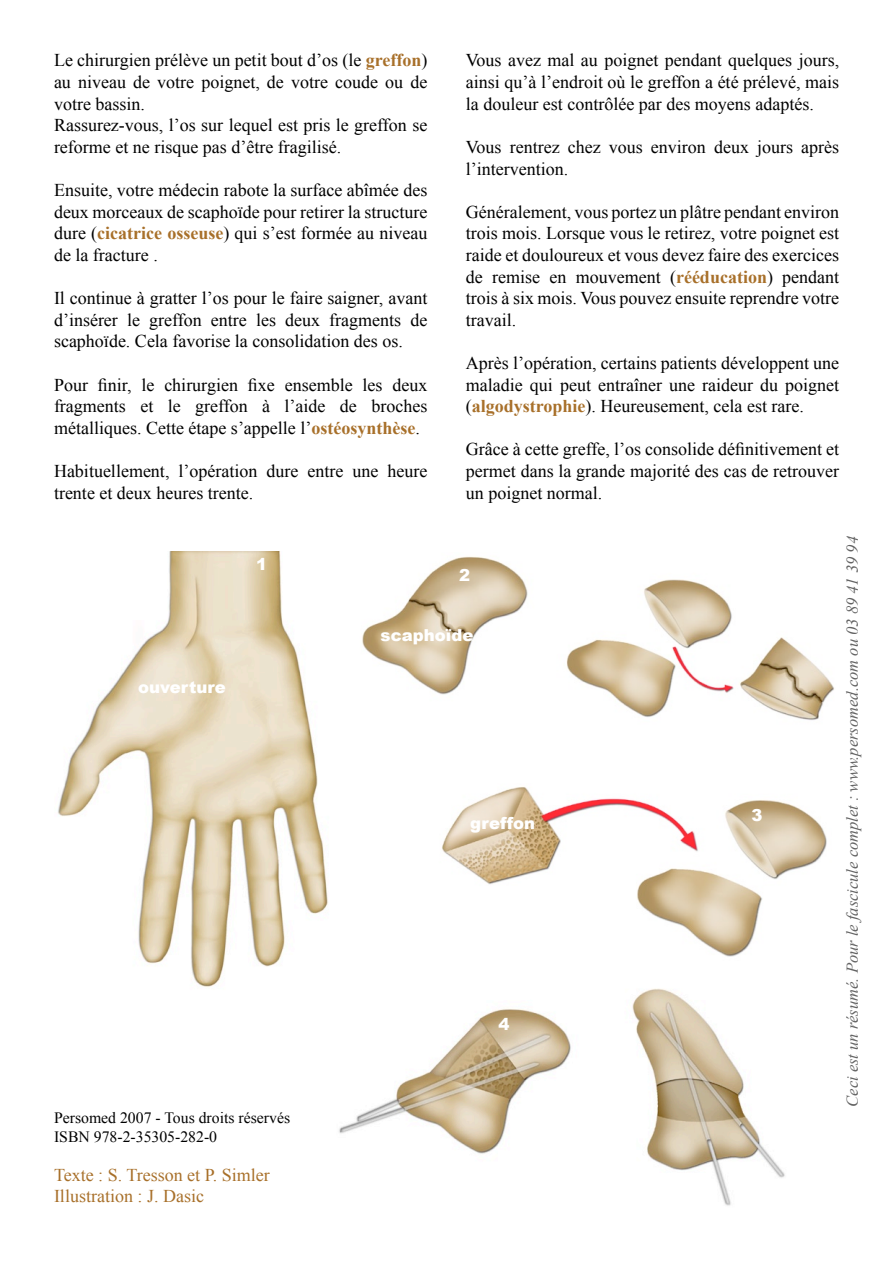
<style>
.page{position:relative;width:893px;height:1263px;background:#fff}
.page>*{position:absolute;margin:0;border:0;box-sizing:border-box;transform-origin:0 0}
.t1{font:18px/21.6px "Times New Roman";color:#000;text-align:justify}
.t2{font:18px "Times New Roman";color:#a8702a}
.t3{font:italic 16.5px "Times New Roman";color:#636363}
.t4{font:900 16.5px "Arial";color:#fff}
.t5{font:15.75px "Times New Roman";color:#000}
.s1{font-weight:700;color:#a8702a}
</style>
<div class="page">
<img style="left:442px;top:786px;width:385px;height:171px">
<img style="left:339px;top:988px;width:446px;height:218px">
<img style="left:362px;top:556px;width:472px;height:164px">
<img style="left:58px;top:551px;width:289px;height:439px">
<p class="t1" style="left:54px;top:49px;width:375px">Le chirurgien prélève un petit bout d’os (le <span class="s1">greffon</span>) au niveau de votre poignet, de votre coude ou de votre bassin.</p>
<p class="t1" style="left:54px;top:114px;width:375px">Rassurez-vous, l’os sur lequel est pris le greffon se reforme et ne risque pas d’être fragilisé.</p>
<p class="t1" style="left:54px;top:179px;width:375px">Ensuite, votre médecin rabote la surface abîmée des deux morceaux de scaphoïde pour retirer la structure dure (<span class="s1">cicatrice osseuse</span>) qui s’est formée au niveau de la fracture .</p>
<p class="t1" style="left:54px;top:287px;width:375px">Il continue à gratter l’os pour le faire saigner, avant d’insérer le greffon entre les deux fragments de scaphoïde. Cela favorise la consolidation des os.</p>
<p class="t1" style="left:54px;top:373px;width:375px">Pour finir, le chirurgien fixe ensemble les deux fragments et le greffon à l’aide de broches métalliques. Cette étape s’appelle l’<span class="s1">ostéosynthèse</span>.</p>
<p class="t1" style="left:54px;top:460px;width:375px">Habituellement, l’opération dure entre une heure trente et deux heures trente.</p>
<p class="t1" style="left:466px;top:49px;width:375px">Vous avez mal au poignet pendant quelques jours, ainsi qu’à l’endroit où le greffon a été prélevé, mais la douleur est contrôlée par des moyens adaptés.</p>
<p class="t1" style="left:466px;top:136px;width:375px">Vous rentrez chez vous environ deux jours après l’intervention.</p>
<p class="t1" style="left:466px;top:201px;width:375px">Généralement, vous portez un plâtre pendant environ trois mois. Lorsque vous le retirez, votre poignet est raide et douloureux et vous devez faire des exercices de remise en mouvement (<span class="s1">rééducation</span>) pendant trois à six mois. Vous pouvez ensuite reprendre votre travail.</p>
<p class="t1" style="left:466px;top:352px;width:375px">Après l’opération, certains patients développent une maladie qui peut entraîner une raideur du poignet (<span class="s1">algodystrophie</span>). Heureusement, cela est rare.</p>
<p class="t1" style="left:466px;top:438px;width:375px">Grâce à cette greffe, l’os consolide définitivement et permet dans la grande majorité des cas de retrouver un poignet normal.</p>
<p class="t4" style="left:256px;top:555px;width:13px">1</p>
<p class="t4" style="left:138px;top:678px;width:89px">ouverture</p>
<p class="t5" style="left:54px;top:1108px;width:238px">Persomed 2007 - Tous droits réservés</p>
<p class="t5" style="left:54px;top:1127px;width:165px">ISBN 978-2-35305-282-0</p>
<p class="t2" style="left:54px;top:1164px;width:217px">Texte : S. Tresson et P. Simler</p>
<p class="t2" style="left:54px;top:1186px;width:151px">Illustration : J. Dasic</p>
<p class="t4" style="left:459px;top:566px;width:13px">2</p>
<p class="t4" style="left:381px;top:626px;width:94px">scaphoïde</p>
<p class="t4" style="left:470px;top:814px;width:66px">greffon</p>
<p class="t4" style="left:499px;top:1014px;width:13px">4</p>
<p class="t4" style="left:752px;top:806px;width:13px">3</p>
<p class="t3" style="left:843px;top:1107px;width:572px;rotate:-90deg">Ceci est un résumé. Pour le fascicule complet : www.persomed.com ou 03 89 41 39 94</p>
</div>
